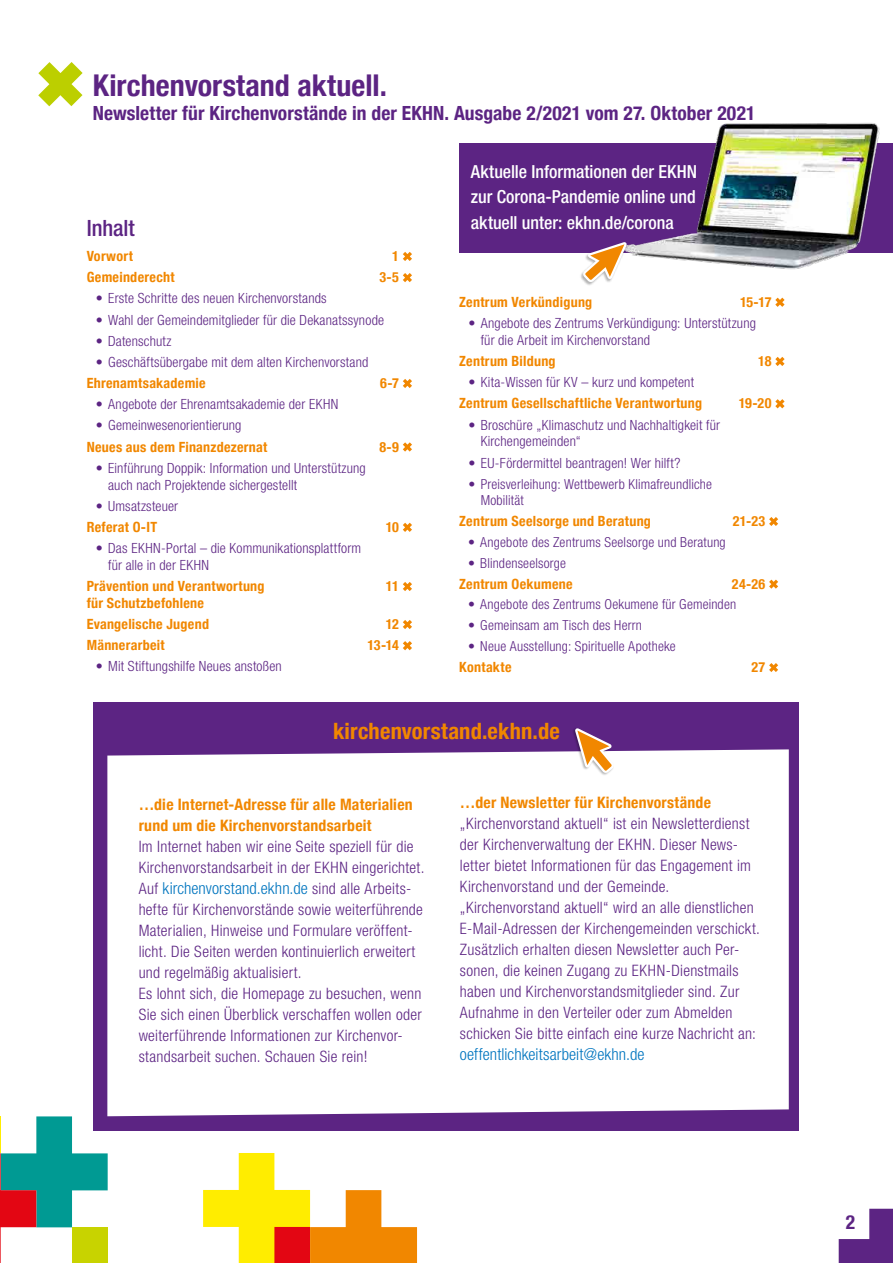
<style>
.page{position:relative;width:893px;height:1263px;background:#fff}
.page>*{position:absolute;margin:0;border:0;box-sizing:border-box;transform-origin:0 0}
.t1{font:700 condensed 30px "Helvetica Neue";letter-spacing:.005em;color:#5c2483}
.t2{font:700 condensed 22.5px "Helvetica Neue";letter-spacing:.01em;color:#f18700}
.HB_Subtitel{font:500 condensed 22.5px "Helvetica Neue LT Std";letter-spacing:-.005em;color:#5c2483}
.t3{font:700 condensed 19.5px "Helvetica Neue";letter-spacing:.005em;color:#5c2483}
.HB_Subtitel-2{font:500 condensed 18px/25.5px "Helvetica Neue LT Std";letter-spacing:-.005em;color:#fff;text-align:justify}
.Copy{font:300 condensed 16.5px "Helvetica Neue LT Std";letter-spacing:.005em;color:#0075bf}
.Copy-2{font:300 condensed 15.75px/21px "Helvetica Neue LT Std";letter-spacing:.015em;color:#5c2483}
.Copy-3{font:700 condensed 15.75px/21px "Helvetica Neue";letter-spacing:.015em;color:#f18700}
.Copy-4{font:300 condensed 14.1px/16.8px "Helvetica Neue LT Std";letter-spacing:.01em;color:#5c2483}
.Copy-5{font:700 condensed 14.1px "Helvetica Neue";letter-spacing:.02em;color:#f18700}
.Copy-6{font:300 condensed 13.8px/16.5px "Helvetica Neue LT Std";letter-spacing:.01em;color:#5c2483}
.s1{font-size:15.75px;color:#5c2483}
</style>
<div class="page">
<svg style="left:38px;top:62px;width:45px;height:44px"></svg>
<div style="left:459px;top:143px;width:434px;height:110px;background:#5c2483"></div>
<svg style="left:403px;top:252px;width:9px;height:9px"></svg>
<svg style="left:403px;top:273px;width:9px;height:9px"></svg>
<svg style="left:403px;top:379px;width:9px;height:9px"></svg>
<svg style="left:403px;top:442px;width:9px;height:10px"></svg>
<svg style="left:403px;top:523px;width:9px;height:9px"></svg>
<svg style="left:403px;top:582px;width:9px;height:9px"></svg>
<svg style="left:403px;top:620px;width:9px;height:9px"></svg>
<svg style="left:403px;top:641px;width:9px;height:9px"></svg>
<svg style="left:203px;top:1153px;width:214px;height:110px"></svg>
<svg style="left:0;top:1116px;width:108px;height:147px"></svg>
<hr style="left:0;top:1116px;width:1px;height:37px;background:#ffed00">
<svg style="left:775px;top:298px;width:10px;height:9px"></svg>
<svg style="left:775px;top:357px;width:10px;height:9px"></svg>
<svg style="left:775px;top:399px;width:10px;height:9px"></svg>
<svg style="left:769px;top:517px;width:9px;height:9px"></svg>
<svg style="left:769px;top:580px;width:9px;height:9px"></svg>
<svg style="left:769px;top:663px;width:9px;height:9px"></svg>
<div style="left:94px;top:703px;width:705px;height:428px;background:#5c2483"></div>
<div style="left:107px;top:749px;width:682px;height:367px;background:#fff"></div>
<img style="left:633px;top:123px;width:247px;height:147px">
<svg style="left:570px;top:728px;width:48px;height:49px"></svg>
<svg style="left:581px;top:242px;width:52px;height:43px"></svg>
<svg style="left:839px;top:1209px;width:54px;height:54px"></svg>
<h1 class="t1" style="left:93px;top:61px;width:296px">Kirchenvorstand aktuell.</h1>
<p class="t3" style="left:93px;top:97px;width:664px">Newsletter für Kirchenvorstände in der EKHN. Ausgabe 2/2021 vom 27. Oktober 2021</p>
<p class="HB_Subtitel" style="left:87px;top:215px;width:49px">Inhalt</p>
<p class="Copy-5" style="left:87px;top:244px;width:48px">Vorwort</p>
<p class="Copy-5" style="left:392px;top:244px;width:8px">1</p>
<p class="Copy-5" style="left:87px;top:265px;width:89px">Gemeinderecht</p>
<p class="Copy-5" style="left:379px;top:265px;width:21px">3-5</p>
<p class="Copy-4" style="left:96px;top:290px;width:232px">• Erste Schritte des neuen Kirchenvorstands</p>
<p class="Copy-4" style="left:96px;top:311px;width:290px">• Wahl der Gemeindemitglieder für die Dekanatssynode</p>
<p class="Copy-4" style="left:96px;top:332px;width:77px">• Datenschutz</p>
<p class="Copy-4" style="left:96px;top:353px;width:274px">• Geschäftsübergabe mit dem alten Kirchenvorstand</p>
<p class="Copy-5" style="left:87px;top:371px;width:121px">Ehrenamtsakademie</p>
<p class="Copy-5" style="left:380px;top:371px;width:20px">6-7</p>
<p class="Copy-4" style="left:96px;top:396px;width:244px">• Angebote der Ehrenamtsakademie der EKHN</p>
<p class="Copy-4" style="left:96px;top:417px;width:147px">• Gemeinwesenorientierung</p>
<p class="Copy-5" style="left:87px;top:435px;width:182px">Neues aus dem Finanzdezernat</p>
<p class="Copy-5" style="left:379px;top:435px;width:21px">8-9</p>
<p class="Copy-4" style="left:108px;top:459px;width:259px;text-indent:-12px">• Einführung Doppik: Information und Unterstützung auch nach Projektende sichergestellt</p>
<p class="Copy-4" style="left:96px;top:497px;width:84px">• Umsatzsteuer</p>
<p class="Copy-5" style="left:87px;top:515px;width:72px">Referat O-IT</p>
<p class="Copy-5" style="left:386px;top:515px;width:15px">10</p>
<p class="Copy-4" style="left:108px;top:540px;width:255px;text-indent:-12px">• Das EKHN-Portal – die Kommunikationsplattform für alle in der EKHN</p>
<p class="Copy-5" style="left:87px;top:574px;width:179px">Prävention und Verantwortung</p>
<p class="Copy-5" style="left:386px;top:574px;width:14px">11</p>
<p class="Copy-5" style="left:87px;top:591px;width:119px">für Schutzbefohlene</p>
<p class="Copy-5" style="left:87px;top:612px;width:124px">Evangelische Jugend</p>
<p class="Copy-5" style="left:386px;top:612px;width:15px">12</p>
<p class="Copy-5" style="left:87px;top:634px;width:80px">Männerarbeit</p>
<p class="Copy-5" style="left:368px;top:634px;width:33px">13-14</p>
<p class="Copy-4" style="left:96px;top:658px;width:187px">• Mit Stiftungshilfe Neues anstoßen</p>
<p class="HB_Subtitel-2" style="left:471px;top:158px;width:228px">Aktuelle Informationen der EKHN zur Corona-Pandemie online und aktuell unter: ekhn.de/corona</p>
<p class="Copy-5" style="left:459px;top:290px;width:135px">Zentrum Verkündigung</p>
<p class="Copy-5" style="left:740px;top:290px;width:33px">15-17</p>
<p class="Copy-4" style="left:481px;top:315px;width:277px;text-indent:-12px">• Angebote des Zentrums Verkündigung: Unterstützung für die Arbeit im Kirchenvorstand</p>
<p class="Copy-5" style="left:459px;top:349px;width:98px">Zentrum Bildung</p>
<p class="Copy-5" style="left:758px;top:349px;width:15px">18</p>
<p class="Copy-4" style="left:468px;top:374px;width:227px">• Kita-Wissen für KV – kurz und kompetent</p>
<p class="Copy-5" style="left:459px;top:392px;width:244px">Zentrum Gesellschaftliche Verantwortung</p>
<p class="Copy-5" style="left:739px;top:392px;width:34px">19-20</p>
<p class="Copy-4" style="left:481px;top:416px;width:241px;text-indent:-12px">• Broschüre „Klimaschutz und Nachhaltigkeit für<br>Kirchengemeinden“</p>
<p class="Copy-4" style="left:468px;top:454px;width:214px">• EU-Fördermittel beantragen! Wer hilft?</p>
<p class="Copy-6" style="left:481px;top:475px;width:233px;text-indent:-12px">• Preisverleihung: Wettbewerb Klimafreundliche<br>Mobilität</p>
<p class="Copy-5" style="left:459px;top:509px;width:193px">Zentrum Seelsorge und Beratung</p>
<p class="Copy-5" style="left:733px;top:509px;width:34px">21-23</p>
<p class="Copy-6" style="left:468px;top:533px;width:259px">• Angebote des Zentrums Seelsorge und Beratung</p>
<p class="Copy-6" style="left:468px;top:554px;width:99px">• Blindenseelsorge</p>
<p class="Copy-5" style="left:459px;top:572px;width:115px">Zentrum Oekumene</p>
<p class="Copy-5" style="left:732px;top:572px;width:35px">24-26</p>
<p class="Copy-6" style="left:468px;top:596px;width:269px">• Angebote des Zentrums Oekumene für Gemeinden</p>
<p class="Copy-6" style="left:468px;top:617px;width:175px">• Gemeinsam am Tisch des Herrn</p>
<p class="Copy-6" style="left:468px;top:638px;width:209px">• Neue Ausstellung: Spirituelle Apotheke</p>
<p class="Copy-5" style="left:459px;top:655px;width:54px">Kontakte</p>
<p class="Copy-5" style="left:751px;top:655px;width:15px">27</p>
<p class="t2" style="left:333px;top:712px;width:228px">kirchenvorstand.ekhn.de</p>
<p class="Copy-3" style="left:139px;top:793px;width:276px">…die Internet-Adresse für alle Materialien rund um die Kirchenvorstandsarbeit</p>
<p class="Copy-2" style="left:139px;top:836px;width:287px">Im Internet haben wir eine Seite speziell für die<br>Kirchenvorstandsarbeit in der EKHN eingerichtet.</p>
<p class="Copy" style="left:139px;top:879px;width:274px"><span class="s1">Auf</span> kirchenvorstand.ekhn.de <span class="s1">sind alle Arbeits-</span></p>
<p class="Copy-2" style="left:139px;top:899px;width:286px">hefte für Kirchenvorstände sowie weiterführende Materialien, Hinweise und Formulare veröffent&shy;licht. Die Seiten werden kontinuierlich erweitert und regelmäßig aktualisiert.</p>
<p class="Copy-2" style="left:139px;top:983px;width:285px">Es lohnt sich, die Homepage zu besuchen, wenn Sie sich einen Überblick verschaffen wollen oder weiterführende Informationen zur Kirchenvor&shy;standsarbeit suchen. Schauen Sie rein!</p>
<p class="Copy-3" style="left:460px;top:791px;width:253px">…der Newsletter für Kirchenvorstände</p>
<p class="Copy-2" style="left:460px;top:813px;width:292px">„Kirchenvorstand aktuell“ ist ein Newsletterdienst der Kirchenverwaltung der EKHN. Dieser News&shy;letter bietet Informationen für das Engagement im Kirchenvorstand und der Gemeinde.</p>
<p class="Copy-2" style="left:460px;top:897px;width:301px">„Kirchenvorstand aktuell“ wird an alle dienstlichen E-Mail-Adressen der Kirchengemeinden verschickt.<br>Zusätzlich erhalten diesen Newsletter auch Per&shy;sonen, die keinen Zugang zu EKHN-Dienstmails haben und Kirchenvorstandsmitglieder sind. Zur Aufnahme in den Verteiler oder zum Abmelden schicken Sie bitte einfach eine kurze Nachricht an:</p>
<p class="Copy" style="left:460px;top:1045px;width:186px">oeffentlichkeitsarbeit@ekhn.de</p>
<p class="t3" style="left:846px;top:1206px;width:11px">2</p>
</div>
